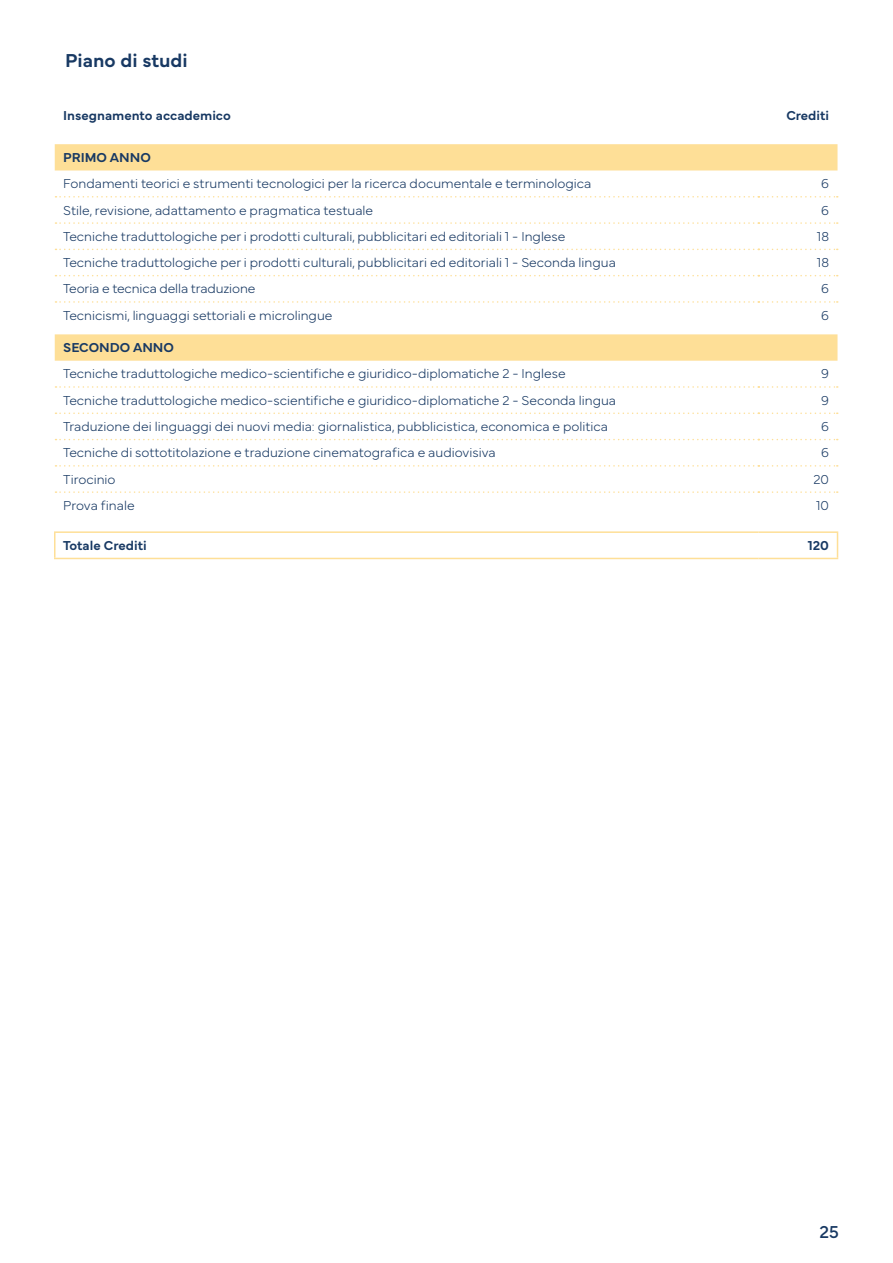
<style>
.page{position:relative;width:893px;height:1263px;background:#fff}
.page>*{position:absolute;margin:0;border:0;box-sizing:border-box;transform-origin:0 0}
.t1{font:600 19.5px "Mundial";color:#183963}
.t2{font:18px "Mundial";color:#183963}
.t3{font:100 13.5px "Mundial";color:#183963}
.t4{font:600 13.5px "Mundial";color:#183963}
</style>
<div class="page">
<svg style="left:55px;top:144px;width:782px;height:217px"></svg>
<hr style="left:54px;top:531px;width:704px;height:2px;background:#fedf97">
<hr style="left:54px;top:533px;width:2px;height:25px;background:#fedf97">
<hr style="left:758px;top:531px;width:80px;height:2px;background:#fedf97">
<svg style="left:837px;top:533px;width:1px;height:25px"></svg>
<hr style="left:54px;top:558px;width:704px;height:1px;background:#fedf97">
<hr style="left:758px;top:558px;width:80px;height:1px;background:#fedf97">
<svg style="left:56px;top:386px;width:782px;height:2px"></svg>
<svg style="left:56px;top:412px;width:782px;height:2px"></svg>
<svg style="left:56px;top:439px;width:782px;height:1px"></svg>
<svg style="left:56px;top:465px;width:782px;height:2px"></svg>
<svg style="left:56px;top:491px;width:782px;height:2px"></svg>
<svg style="left:56px;top:196px;width:782px;height:2px"></svg>
<svg style="left:56px;top:222px;width:782px;height:2px"></svg>
<svg style="left:56px;top:249px;width:782px;height:1px"></svg>
<svg style="left:56px;top:275px;width:782px;height:1px"></svg>
<svg style="left:56px;top:301px;width:782px;height:2px"></svg>
<h1 class="t1" style="left:65px;top:46px;width:124px">Piano di studi</h1>
<p class="t4" style="left:63px;top:105px;width:169px">Insegnamento accademico</p>
<p class="t4" style="left:786px;top:105px;width:44px">Crediti</p>
<p class="t4" style="left:63px;top:147px;width:89px">PRIMO ANNO</p>
<p class="t3" style="left:63px;top:173px;width:530px">Fondamenti teorici e strumenti tecnologici per la ricerca documentale e terminologica</p>
<p class="t3" style="left:821px;top:173px;width:9px">6</p>
<p class="t3" style="left:63px;top:199px;width:311px">Stile, revisione, adattamento e pragmatica testuale</p>
<p class="t3" style="left:821px;top:199px;width:9px">6</p>
<p class="t3" style="left:63px;top:226px;width:504px">Tecniche traduttologiche per i prodotti culturali, pubblicitari ed editoriali 1 - Inglese</p>
<p class="t3" style="left:817px;top:226px;width:14px">18</p>
<p class="t3" style="left:63px;top:252px;width:554px">Tecniche traduttologiche per i prodotti culturali, pubblicitari ed editoriali 1 - Seconda lingua</p>
<p class="t3" style="left:817px;top:252px;width:14px">18</p>
<p class="t3" style="left:63px;top:278px;width:194px">Teoria e tecnica della traduzione</p>
<p class="t3" style="left:821px;top:278px;width:9px">6</p>
<p class="t3" style="left:63px;top:305px;width:271px">Tecnicismi, linguaggi settoriali e microlingue</p>
<p class="t3" style="left:821px;top:305px;width:9px">6</p>
<p class="t4" style="left:63px;top:337px;width:112px">SECONDO ANNO</p>
<p class="t3" style="left:63px;top:363px;width:504px">Tecniche traduttologiche medico-scientifiche e giuridico-diplomatiche 2 - Inglese</p>
<p class="t3" style="left:821px;top:363px;width:9px">9</p>
<p class="t3" style="left:63px;top:390px;width:554px">Tecniche traduttologiche medico-scientifiche e giuridico-diplomatiche 2 - Seconda lingua</p>
<p class="t3" style="left:821px;top:390px;width:9px">9</p>
<p class="t3" style="left:63px;top:416px;width:546px">Traduzione dei linguaggi dei nuovi media: giornalistica, pubblicistica, economica e politica</p>
<p class="t3" style="left:821px;top:416px;width:9px">6</p>
<p class="t3" style="left:63px;top:442px;width:434px">Tecniche di sottotitolazione e traduzione cinematografica e audiovisiva</p>
<p class="t3" style="left:821px;top:442px;width:9px">6</p>
<p class="t3" style="left:63px;top:468px;width:54px">Tirocinio</p>
<p class="t3" style="left:813px;top:468px;width:17px">20</p>
<p class="t3" style="left:63px;top:495px;width:73px">Prova finale</p>
<p class="t3" style="left:816px;top:495px;width:14px">10</p>
<p class="t4" style="left:63px;top:535px;width:85px">Totale Crediti</p>
<p class="t4" style="left:808px;top:535px;width:23px">120</p>
<h2 class="t2" style="left:820px;top:1217px;width:21px">25</h2>
</div>
